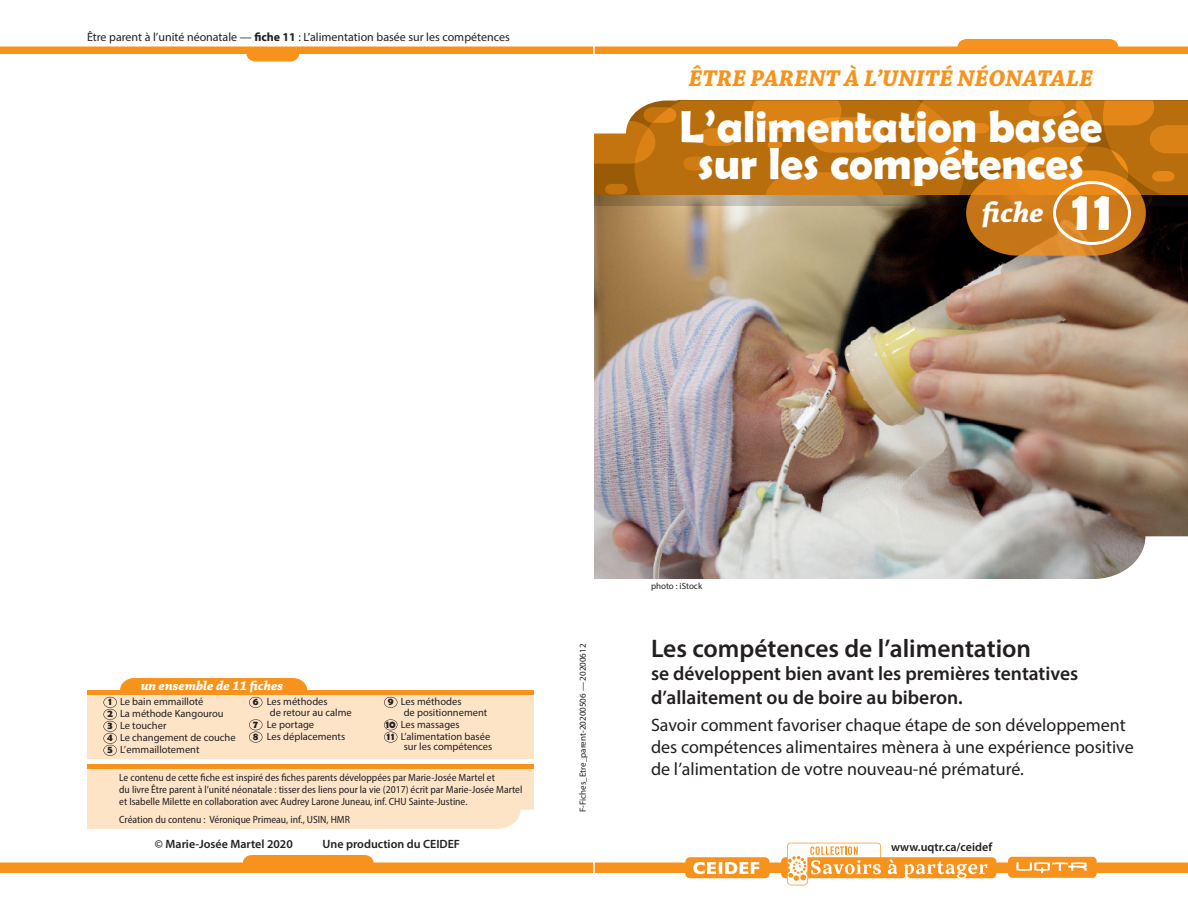
<style>
.page{position:relative;width:1188px;height:918px;background:#fff}
.page>*{position:absolute;margin:0;border:0;box-sizing:border-box;transform-origin:0 0}
.t1{font:700 55.5px "Berlin Sans FB Demi";color:#fff}
.t2{font:700 45px/37.5px "Berlin Sans FB Demi";color:#fff;text-align:center}
.t3{font:italic 700 30px "Chaparral Pro";color:#fff}
.t4{font:600 25.5px "Myriad Pro";color:#231f20}
.t5{font:italic 700 24px "Chaparral Pro";color:#f7931d}
.t6{font:600 19.5px/23.4px "Myriad Pro";color:#231f20}
.t7{font:18px/21.6px "Myriad Pro";color:#231f20}
.t8{font:italic 700 13.5px "Chaparral Pro";color:#fff}
.t9{font:12px "Myriad Pro";color:#231f20}
.t10{font:600 12px "Myriad Pro";color:#231f20}
.t11{font:semi-condensed 10.5px/12px "Myriad Pro";color:#231f20}
.t12{font:10.5px/12px "Myriad Pro";color:#231f20}
.t13{font:700 10.5px/12px "Berlin Sans FB Demi";color:#231f20}
.t14{font:9px "Myriad Pro";color:#231f20}
.s1{font-weight:700}
</style>
<div class="page">
<div style="left:87px;top:694px;width:446px;height:65px;background:#fde4c7"></div>
<div style="left:87px;top:678px;width:446px;height:16px;background:#f7931d"></div>
<div style="left:87px;top:769px;width:446px;height:60px;background:#fde4c7"></div>
<div style="left:87px;top:764px;width:446px;height:5px;background:#f7931d"></div>
<img style="left:595px;top:256px;width:593px;height:323px">
<svg style="left:249px;top:697px;width:13px;height:11px"></svg>
<svg style="left:384px;top:697px;width:13px;height:11px"></svg>
<svg style="left:249px;top:719px;width:13px;height:24px"></svg>
<svg style="left:500px;top:810px;width:33px;height:19px"></svg>
<svg style="left:87px;top:678px;width:46px;height:12px"></svg>
<div style="left:294px;top:678px;width:239px;height:12px;background:#fff"></div>
<svg style="left:384px;top:719px;width:13px;height:24px"></svg>
<svg style="left:103px;top:697px;width:14px;height:59px"></svg>
<svg style="left:0;top:39px;width:1188px;height:23px"></svg>
<svg style="left:781px;top:843px;width:215px;height:42px"></svg>
<div style="left:993px;top:863px;width:18px;height:10px;background:#f7931d"></div>
<div style="left:1091px;top:863px;width:97px;height:10px;background:#f7931d"></div>
<svg style="left:1008px;top:857px;width:89px;height:21px;background:#f8a33f"></svg>
<div style="left:766px;top:863px;width:18px;height:10px;background:#f7931d"></div>
<svg style="left:0;top:855px;width:769px;height:23px"></svg>
<svg style="left:1080px;top:536px;width:108px;height:43px"></svg>
<svg style="left:594px;top:100px;width:594px;height:156px;background:#b4772a"></svg>
<p class="t9" style="left:87px;top:29px;width:424px">Être parent à l’unité néonatale — <span class="s1">fiche 11</span> : L’alimentation basée sur les compétences</p>
<h3 class="t5" style="left:689px;top:64px;width:406px">ÊTRE PARENT À L’UNITÉ NÉONATALE</h3>
<h2 class="t2" style="left:680px;top:107px;width:424px">L’alimentation basée sur les compétences</h2>
<h1 class="t1" style="left:1072px;top:179px;width:41px">11</h1>
<h3 class="t3" style="left:982px;top:194px;width:63px">fiche</h3>
<p class="t8" style="left:141px;top:678px;width:144px">un ensemble de 11 fiches</p>
<p class="t12" style="left:120px;top:696px;width:117px">Le bain emmailloté<br>La méthode Kangourou<br>Le toucher<br>Le changement de couche<br>L’emmaillotement</p>
<p class="t12" style="left:267px;top:696px;width:86px;line-height:10.5px">Les méthodes<br>de retour au calme</p>
<p class="t12" style="left:267px;top:718px;width:80px">Le portage<br>Les déplacements</p>
<p class="t12" style="left:401px;top:696px;width:88px;line-height:10.5px">Les méthodes<br>de positionnement</p>
<p class="t12" style="left:401px;top:718px;width:91px">Les massages<br>L’alimentation basée</p>
<p class="t12" style="left:404px;top:741px;width:90px">sur les compétences</p>
<p class="t13" style="left:108px;top:696px;width:5px">1</p>
<p class="t13" style="left:253px;top:696px;width:7px">6</p>
<p class="t13" style="left:388px;top:696px;width:7px">9</p>
<p class="t13" style="left:107px;top:708px;width:7px">2</p>
<p class="t13" style="left:107px;top:720px;width:7px">3<br>4</p>
<p class="t13" style="left:253px;top:718px;width:6px">7</p>
<p class="t13" style="left:386px;top:718px;width:11px">10</p>
<p class="t13" style="left:387px;top:730px;width:9px">11</p>
<p class="t13" style="left:253px;top:730px;width:7px">8</p>
<p class="t13" style="left:108px;top:744px;width:7px">5</p>
<p class="t11" style="left:119px;top:771px;width:405px">Le contenu de cette fiche est inspiré des fiches parents développées par Marie-Josée Martel et<br>du livre Être parent à l’unité néonatale : tisser des liens pour la vie (2017) écrit par Marie-Josée Martel et Isabelle Milette en collaboration avec Audrey Larone Juneau, inf. CHU Sainte-Justine.</p>
<p class="t11" style="left:119px;top:813px;width:232px">Création du contenu : Véronique Primeau, inf., USIN, HMR</p>
<p class="t10" style="left:155px;top:837px;width:139px">© Marie-Josée Martel 2020</p>
<p class="t10" style="left:323px;top:837px;width:139px">Une production du CEIDEF</p>
<p class="t14" style="left:651px;top:581px;width:53px">photo : iStock</p>
<p class="t14" style="left:577px;top:812px;width:170px;rotate:-90deg">F-Fiches_Etre_parent-20200506 — 20200612</p>
<h3 class="t4" style="left:651px;top:632px;width:382px">Les compétences de l’alimentation</h3>
<h3 class="t6" style="left:651px;top:662px;width:429px">se développent bien avant les premières tentatives d’allaitement ou de boire au biberon.</h3>
<h3 class="t7" style="left:651px;top:714px;width:484px">Savoir comment favoriser chaque étape de son développement des compétences alimentaires mènera à une expérience positive de l’alimentation de votre nouveau-né prématuré.</h3>
<p class="t10" style="left:891px;top:839px;width:103px">www.uqtr.ca/ceidef</p>
</div>
